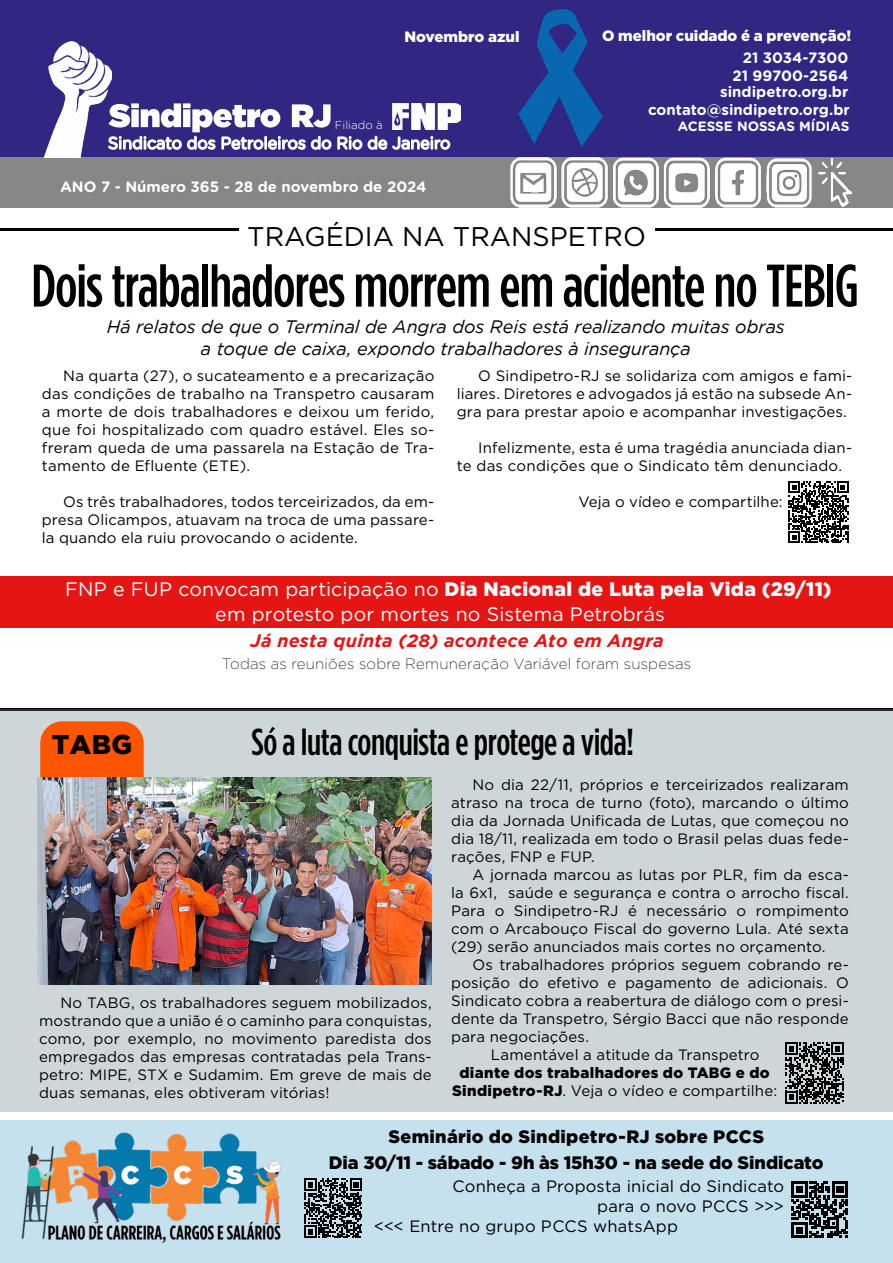
<style>
.page{position:relative;width:893px;height:1263px;background:#fff}
.page>*{position:absolute;margin:0;border:0;box-sizing:border-box;transform-origin:0 0}
.t1{font:500 60px "Gotham Condensed";letter-spacing:-.015em;color:#000}
.t2{font:500 37.5px "Gotham Condensed";letter-spacing:-.015em;color:#000}
.t3{font:27px "Gotham";color:#000}
.t4{font:900 27px "Gotham";color:#000}
.t5{font:900 19.5px "Gotham";letter-spacing:.015em;color:#fff}
.t6{font:19.5px "Gotham";letter-spacing:.005em;color:#fff}
.t7{font:italic 18px/21.6px "Gotham";letter-spacing:-.005em;color:#000;text-align:center}
.t8{font:900 18px/25.5px "Gotham";color:#000;text-align:center}
.t9{font:italic 700 18px "Gotham";letter-spacing:.015em;color:#e41513}
.t10{font:16.5px "Gotham";letter-spacing:.01em;color:#000}
.t11{font:15px/18px "Gotham";letter-spacing:.01em;color:#000;text-align:justify}
.t12{font:700 15px/18px "Gotham Rounded";color:#fff;text-align:right}
.t13{font:900 15px/18px "Gotham";letter-spacing:.025em;color:#000;text-align:center}
.t14{font:200 15px "Gotham";letter-spacing:.015em;color:#000}
.t15{font:900 15px "Gotham";color:#fff}
.t16{font:700 13.5px "Gotham Rounded";color:#fff}
.t17{font:300 11.55px "Gotham Rounded";color:#fff}
.s1{font-weight:400}
</style>
<div class="page">
<div style="left:0;top:576px;width:893px;height:51px;background:#e41513"></div>
<div style="left:0;top:1120px;width:893px;height:143px;background:#c5e1ee"></div>
<div style="left:0;top:0;width:893px;height:161px;background:#312783"></div>
<div style="left:0;top:158px;width:893px;height:50px;background:#878787"></div>
<img style="left:511px;top:158px;width:340px;height:49px">
<svg style="left:112px;top:103px;width:339px;height:47px"></svg>
<img style="left:42px;top:41px;width:70px;height:117px">
<img style="left:393px;top:103px;width:67px;height:27px">
<img style="left:519px;top:9px;width:84px;height:137px">
<img style="left:21px;top:1132px;width:260px;height:111px">
<svg style="left:791px;top:1181px;width:57px;height:57px"></svg>
<svg style="left:304px;top:1178px;width:58px;height:60px"></svg>
<svg style="left:789px;top:482px;width:59px;height:61px"></svg>
<hr style="left:0;top:708px;width:893px;height:2px;background:#000">
<hr style="left:0;top:228px;width:893px;height:2px;background:#000">
<div style="left:239px;top:226px;width:416px;height:28px;background:#fff"></div>
<div style="left:0;top:709px;width:893px;height:402px;background:#cfd6da"></div>
<div style="left:40px;top:721px;width:104px;height:112px;background:#ff5400;border-radius:22px"></div>
<img style="left:37px;top:777px;width:395px;height:208px">
<svg style="left:785px;top:1042px;width:59px;height:62px"></svg>
<p class="t15" style="left:404px;top:28px;width:117px">Novembro azul</p>
<p class="t15" style="left:602px;top:27px;width:251px">O melhor cuidado é a prevenção!</p>
<p class="t17" style="left:335px;top:118px;width:49px">Filiado à</p>
<p class="t12" style="left:60px;top:177px;width:368px">ANO 7 - Número 365 - 28 de novembro de 2024</p>
<p class="t12" style="left:732px;top:48px;width:117px">21 3034-7300<br>21 99700-2564</p>
<p class="t12" style="left:720px;top:82px;width:130px">sindipetro.org.br</p>
<p class="t16" style="left:678px;top:117px;width:173px">ACESSE NOSSAS MÍDIAS</p>
<p class="t12" style="left:648px;top:100px;width:203px">contato@sindipetro.org.br</p>
<h3 class="t3" style="left:247px;top:221px;width:400px">TRAGÉDIA NA TRANSPETRO</h3>
<h1 class="t1" style="left:31px;top:252px;width:829px">Dois trabalhadores morrem em acidente no TEBIG</h1>
<p class="t7" style="left:107px;top:316px;width:680px">Há relatos de que o Terminal de Angra dos Reis está realizando muitas obras a toque de caixa, expondo trabalhadores à insegurança</p>
<p class="t11" style="left:42px;top:366px;width:394px;text-indent:21px">Na quarta (27), o sucateamento e a precarização das condições de trabalho na Transpetro causaram a morte de dois trabalhadores e deixou um ferido, que foi hospitalizado com quadro estável. Eles so&shy;freram queda de uma passarela na Estação de Tra&shy;tamento de Efluente (ETE).</p>
<p class="t11" style="left:42px;top:492px;width:394px;text-indent:21px">Os três trabalhadores, todos terceirizados, da em&shy;presa Olicampos, atuavam na troca de uma passare&shy;la quando ela ruiu provocando o acidente.</p>
<p class="t11" style="left:457px;top:366px;width:397px;text-indent:21px">O Sindipetro-RJ se solidariza com amigos e fami&shy;liares. Diretores e advogados já estão na subsede An&shy;gra para prestar apoio e acompanhar investigações.</p>
<p class="t11" style="left:457px;top:438px;width:397px;text-indent:21px">Infelizmente, esta é uma tragédia anunciada dian&shy;te das condições que o Sindicato têm denunciado.</p>
<p class="t11" style="left:578px;top:492px;width:206px">Veja o vídeo e compartilhe:</p>
<h3 class="t5" style="left:65px;top:578px;width:768px"><span class="s1">FNP e FUP convocam participação no</span> Dia Nacional de Luta pela Vida (29/11)</h3>
<h3 class="t6" style="left:215px;top:603px;width:451px">em protesto por mortes no Sistema Petrobrás</h3>
<p class="t9" style="left:250px;top:630px;width:415px">Já nesta quinta (28) acontece Ato em Angra</p>
<p class="t14" style="left:222px;top:656px;width:470px">Todas as reuniões sobre Remuneração Variável foram suspesas</p>
<h2 class="t2" style="left:251px;top:721px;width:384px">Só a luta conquista e protege a vida!</h2>
<p class="t11" style="left:451px;top:776px;width:399px;text-indent:21px">No dia 22/11, próprios e terceirizados realizaram atraso na troca de turno (foto), marcando o último dia da Jornada Unificada de Lutas, que começou no dia 18/11, realizada em todo o Brasil pelas duas fede&shy;rações, FNP e FUP.</p>
<p class="t11" style="left:451px;top:866px;width:399px;text-indent:21px">A jornada marcou as lutas por PLR, fim da esca&shy;la 6x1, saúde e segurança e contra o arrocho fiscal.<br>Para o Sindipetro-RJ é necessário o rompimento com o Arcabouço Fiscal do governo Lula. Até sexta (29) serão anunciados mais cortes no orçamento.</p>
<p class="t11" style="left:472px;top:956px;width:378px">Os trabalhadores próprios seguem cobrando re-</p>
<p class="t11" style="left:451px;top:974px;width:399px">posição do efetivo e pagamento de adicionais. O</p>
<p class="t11" style="left:451px;top:992px;width:399px">Sindicato cobra a reabertura de diálogo com o presi-</p>
<p class="t11" style="left:451px;top:1010px;width:399px">dente da Transpetro, Sérgio Bacci que não responde</p>
<p class="t11" style="left:451px;top:1028px;width:139px">para negociações.</p>
<p class="t11" style="left:491px;top:1046px;width:270px">Lamentável a atitude da Transpetro</p>
<p class="t13" style="left:452px;top:1064px;width:327px">diante dos trabalhadores do TABG e do<br>Sindipetro-RJ<span class="s1">. Veja o vídeo e compartilhe:</span></p>
<h3 class="t4" style="left:52px;top:729px;width:82px">TABG</h3>
<p class="t11" style="left:39px;top:994px;width:394px;text-indent:21px">No TABG, os trabalhadores seguem mobilizados, mostrando que a união é o caminho para conquistas, como, por exemplo, no movimento paredista dos empregados das empresas contratadas pela Trans&shy;petro: MIPE, STX e Sudamim. Em greve de mais de duas semanas, eles obtiveram vitórias!</p>
<p class="t8" style="left:329px;top:1124px;width:496px">Seminário do Sindipetro-RJ sobre PCCS<br>Dia 30/11 - sábado - 9h às 15h30 - na sede do Sindicato</p>
<p class="t10" style="left:452px;top:1177px;width:333px">Conheça a Proposta inicial do Sindicato</p>
<p class="t10" style="left:597px;top:1197px;width:188px">para o novo PCCS &gt;&gt;&gt;</p>
<p class="t10" style="left:374px;top:1217px;width:306px">&lt;&lt;&lt; Entre no grupo PCCS whatsApp</p>
</div>
